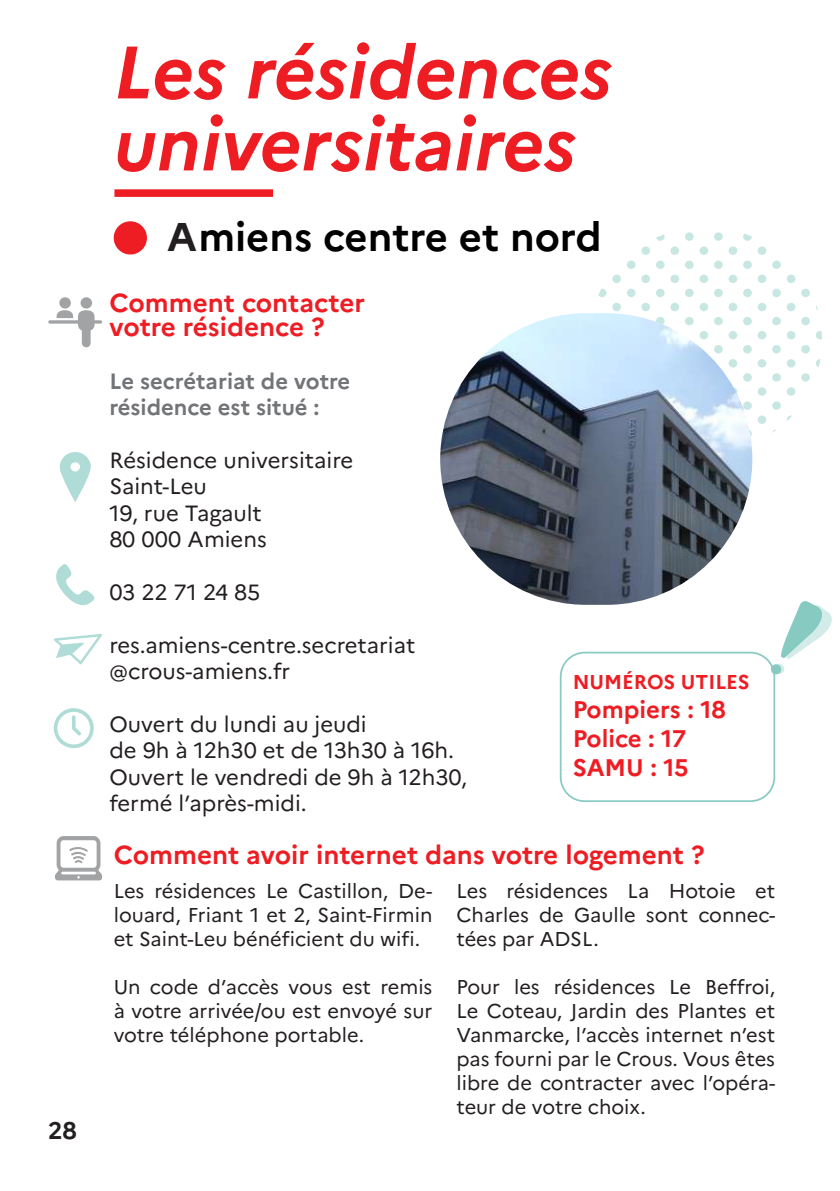
<style>
.page{position:relative;width:840px;height:1191px;background:#fff}
.page>*{position:absolute;margin:0;border:0;box-sizing:border-box;transform-origin:0 0}
.t1{font:italic 700 74px/72px "Marianne";color:#ee1d23}
.t2{font:700 40px "Marianne";color:#000}
.t3{font:700 26px/24px "Marianne";color:#ee1d23}
.t4{font:700 24px/28.8px "Marianne";color:#ee1d23}
.t5{font:700 24px "Marianne";color:#231f20}
.t6{font:22px/26.4px "Marianne";color:#231f20}
.t7{font:700 22px/26.4px "Marianne";color:#727477}
.t8{font:20px/24px "Marianne";color:#231f20;text-align:justify}
.t9{font:700 20px "Marianne";color:#ee1d23}
.s1{color:#231f20}
</style>
<div class="page">
<svg style="left:800px;top:289px;width:9px;height:8px"></svg>
<div style="left:786px;top:303px;width:9px;height:8px;background:#c8e7e3;border-radius:50%"></div>
<svg style="left:816px;top:331px;width:5px;height:8px"></svg>
<svg style="left:800px;top:345px;width:9px;height:8px"></svg>
<svg style="left:800px;top:317px;width:9px;height:8px"></svg>
<div style="left:786px;top:331px;width:9px;height:8px;background:#c8e7e3;border-radius:50%"></div>
<svg style="left:800px;top:373px;width:9px;height:9px"></svg>
<svg style="left:816px;top:359px;width:4px;height:8px"></svg>
<svg style="left:757px;top:246px;width:9px;height:9px"></svg>
<svg style="left:743px;top:233px;width:8px;height:8px"></svg>
<svg style="left:728px;top:246px;width:8px;height:9px"></svg>
<div style="left:757px;top:303px;width:9px;height:8px;background:#c8e7e3;border-radius:50%"></div>
<div style="left:786px;top:275px;width:9px;height:8px;background:#c8e7e3;border-radius:50%"></div>
<div style="left:757px;top:275px;width:9px;height:8px;background:#c8e7e3;border-radius:50%"></div>
<svg style="left:742px;top:289px;width:9px;height:8px"></svg>
<svg style="left:771px;top:289px;width:9px;height:8px"></svg>
<svg style="left:742px;top:260px;width:9px;height:9px"></svg>
<svg style="left:771px;top:260px;width:9px;height:9px"></svg>
<div style="left:728px;top:303px;width:8px;height:8px;background:#c8e7e3;border-radius:50%"></div>
<div style="left:757px;top:359px;width:9px;height:8px;background:#c8e7e3;border-radius:50%"></div>
<div style="left:757px;top:331px;width:9px;height:8px;background:#c8e7e3;border-radius:50%"></div>
<svg style="left:742px;top:345px;width:9px;height:8px"></svg>
<svg style="left:771px;top:345px;width:9px;height:8px"></svg>
<svg style="left:742px;top:317px;width:9px;height:8px"></svg>
<svg style="left:771px;top:317px;width:9px;height:8px"></svg>
<div style="left:728px;top:359px;width:8px;height:8px;background:#c8e7e3;border-radius:50%"></div>
<svg style="left:786px;top:387px;width:9px;height:9px"></svg>
<svg style="left:757px;top:387px;width:9px;height:9px"></svg>
<svg style="left:742px;top:401px;width:9px;height:9px"></svg>
<svg style="left:771px;top:401px;width:9px;height:9px"></svg>
<svg style="left:742px;top:373px;width:9px;height:9px"></svg>
<svg style="left:771px;top:373px;width:9px;height:9px"></svg>
<div style="left:728px;top:387px;width:8px;height:9px;background:#bcdce7;border-radius:50%"></div>
<svg style="left:786px;top:359px;width:9px;height:8px"></svg>
<div style="left:742px;top:429px;width:9px;height:9px;background:#ddedf3;border-radius:50%"></div>
<svg style="left:786px;top:415px;width:5px;height:6px"></svg>
<svg style="left:757px;top:415px;width:9px;height:9px"></svg>
<div style="left:699px;top:246px;width:8px;height:9px;background:#c8e7e3;border-radius:50%"></div>
<svg style="left:684px;top:232px;width:9px;height:9px"></svg>
<svg style="left:713px;top:232px;width:9px;height:9px"></svg>
<div style="left:728px;top:275px;width:8px;height:8px;background:#c8e7e3;border-radius:50%"></div>
<div style="left:699px;top:275px;width:8px;height:8px;background:#c8e7e3;border-radius:50%"></div>
<svg style="left:684px;top:289px;width:9px;height:8px"></svg>
<svg style="left:713px;top:289px;width:9px;height:8px"></svg>
<svg style="left:684px;top:260px;width:9px;height:9px"></svg>
<svg style="left:713px;top:260px;width:9px;height:9px"></svg>
<div style="left:728px;top:331px;width:8px;height:8px;background:#c8e7e3;border-radius:50%"></div>
<div style="left:699px;top:331px;width:8px;height:8px;background:#c8e7e3;border-radius:50%"></div>
<svg style="left:713px;top:345px;width:9px;height:8px"></svg>
<svg style="left:684px;top:317px;width:9px;height:8px"></svg>
<svg style="left:713px;top:317px;width:9px;height:8px"></svg>
<div style="left:699px;top:303px;width:8px;height:8px;background:#c8e7e3;border-radius:50%"></div>
<div style="left:641px;top:246px;width:8px;height:9px;background:#c8e7e3;border-radius:50%"></div>
<svg style="left:656px;top:234px;width:8px;height:7px"></svg>
<div style="left:670px;top:275px;width:8px;height:8px;background:#c8e7e3;border-radius:50%"></div>
<div style="left:641px;top:275px;width:8px;height:8px;background:#c8e7e3;border-radius:50%"></div>
<div style="left:626px;top:289px;width:9px;height:8px;background:#c8e7e3;border-radius:50%"></div>
<svg style="left:655px;top:289px;width:9px;height:8px"></svg>
<svg style="left:626px;top:260px;width:9px;height:9px"></svg>
<svg style="left:655px;top:260px;width:9px;height:9px"></svg>
<div style="left:670px;top:246px;width:8px;height:9px;background:#c8e7e3;border-radius:50%"></div>
<div style="left:655px;top:317px;width:9px;height:8px;background:#c8e7e3;border-radius:50%"></div>
<div style="left:670px;top:303px;width:8px;height:8px;background:#c8e7e3;border-radius:50%"></div>
<div style="left:641px;top:303px;width:8px;height:8px;background:#c8e7e3;border-radius:50%"></div>
<div style="left:612px;top:275px;width:8px;height:8px;background:#c8e7e3;border-radius:50%"></div>
<svg style="left:598px;top:289px;width:8px;height:8px"></svg>
<div style="left:612px;top:303px;width:8px;height:8px;background:#c8e7e3;border-radius:50%"></div>
<img style="left:440px;top:313px;width:312px;height:292px;border-radius:146px">
<svg style="left:769px;top:601px;width:63px;height:74px"></svg>
<div style="left:559px;top:652px;width:215px;height:150px;border:2px solid #86cac1;border-radius:24px"></div>
<svg style="left:55px;top:836px;width:47px;height:44px"></svg>
<svg style="left:54px;top:634px;width:48px;height:30px"></svg>
<svg style="left:48px;top:310px;width:54px;height:37px"></svg>
<div style="left:59px;top:297px;width:12px;height:11px;background:#a2a3a5;border-radius:50%"></div>
<svg style="left:80px;top:297px;width:12px;height:11px"></svg>
<svg style="left:56px;top:564px;width:39px;height:41px"></svg>
<svg style="left:54px;top:708px;width:40px;height:40px"></svg>
<svg style="left:59px;top:452px;width:32px;height:50px"></svg>
<div style="left:114px;top:189px;width:159px;height:8px;background:#ee1d23"></div>
<div style="left:114px;top:221px;width:33px;height:33px;background:#ee1d23;border-radius:50%"></div>
<p class="t5" style="left:48px;top:1115px;width:30px">28</p>
<h1 class="t1" style="left:114px;top:36px;width:500px">Les résidences universitaires</h1>
<h2 class="t2" style="left:167px;top:213px;width:435px"><span class="s1">A</span>miens centre et nord</h2>
<h3 class="t3" style="left:109px;top:291px;width:257px">Comment contacter votre résidence ?</h3>
<p class="t7" style="left:109px;top:367px;width:242px">Le secrétariat de votre résidence est situé :</p>
<p class="t6" style="left:109px;top:447px;width:245px">Résidence universitaire<br>Saint-Leu<br>19, rue Tagault<br>80 000 Amiens</p>
<p class="t6" style="left:109px;top:579px;width:152px">03 22 71 24 85</p>
<p class="t6" style="left:109px;top:631px;width:307px">res.amiens-centre.secretariat @crous-amiens.fr</p>
<p class="t6" style="left:109px;top:711px;width:359px">Ouvert du lundi au jeudi<br>de 9h à 12h30 et de 13h30 à 16h.<br>Ouvert le vendredi de 9h à 12h30, fermé l’après-midi.</p>
<p class="t9" style="left:572px;top:670px;width:178px">NUMÉROS UTILES</p>
<p class="t4" style="left:572px;top:695px;width:154px">Pompiers : 18<br>Police : 17<br>SAMU : 15</p>
<h3 class="t3" style="left:114px;top:843px;width:592px">Comment avoir internet dans votre logement ?</h3>
<p class="t8" style="left:114px;top:878px;width:320px">Les résidences Le Castillon, De&shy;louard, Friant 1 et 2, Saint-Firmin et Saint-Leu bénéficient du wifi.</p>
<p class="t8" style="left:114px;top:974px;width:320px">Un code d’accès vous est remis à votre arrivée/ou est envoyé sur votre téléphone portable.</p>
<p class="t8" style="left:456px;top:878px;width:320px">Les résidences La Hotoie et Charles de Gaulle sont connec&shy;tées par ADSL.</p>
<p class="t8" style="left:456px;top:974px;width:320px">Pour les résidences Le Beffroi, Le Coteau, Jardin des Plantes et Vanmarcke, l’accès internet n’est pas fourni par le Crous. Vous êtes libre de contracter avec l’opéra&shy;teur de votre choix.</p>
</div>
